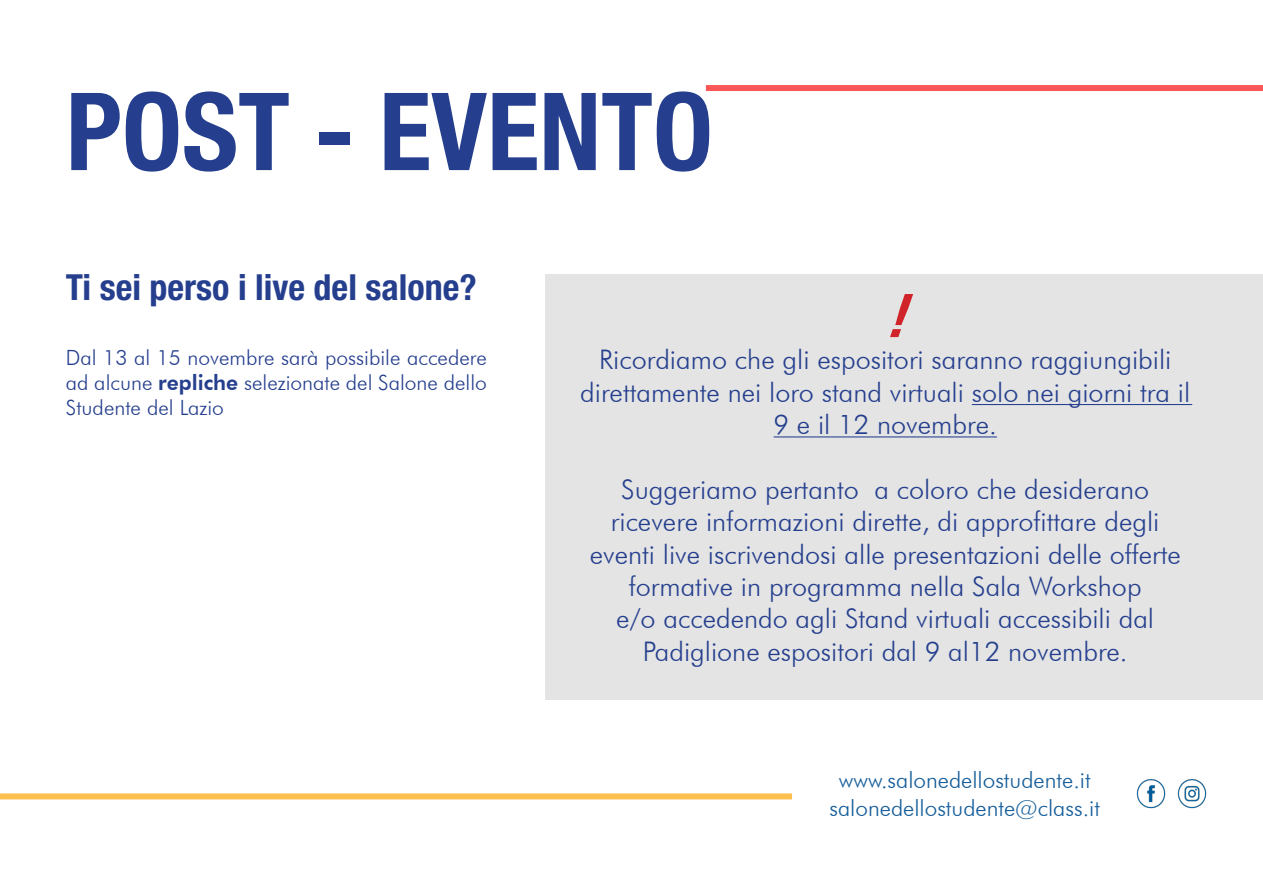
<style>
.page{position:relative;width:1263px;height:893px;background:#fff}
.page>*{position:absolute;margin:0;border:0;box-sizing:border-box;transform-origin:0 0}
.t1{font:700 condensed 108px "Helvetica Neue LT Std";color:#253f8e}
.t2{font:italic 700 condensed 60.3px "Helvetica Neue LT Std";color:#d1232a}
.t3{font:700 condensed 36px "Helvetica Neue LT Std";color:#253f8e}
.t4{font:300 27px/32.4px "Futura BT";color:#253f8e;text-align:center}
.t5{font:300 22.5px/27px "Futura BT";color:#155d9a;text-align:center}
.t6{font:300 21px/25.2px "Futura BT";color:#253f8e;text-align:justify}
.s1{font-weight:800}
</style>
<div class="page">
<img style="left:1136px;top:779px;width:30px;height:30px">
<img style="left:1177px;top:779px;width:30px;height:30px">
<div style="left:706px;top:85px;width:557px;height:6px;background:#fb5758"></div>
<div style="left:0;top:793px;width:792px;height:6px;background:#fdbf4e"></div>
<div style="left:545px;top:274px;width:718px;height:425px;background:#e4e4e4"></div>
<hr style="left:972px;top:404px;width:220px;height:1px;background:#253f8e">
<hr style="left:773px;top:436px;width:224px;height:1px;background:#253f8e">
<p class="t1" style="left:66px;top:66px;width:649px">POST - EVENTO</p>
<p class="t3" style="left:66px;top:265px;width:412px">Ti sei perso i live del salone?</p>
<p class="t2" style="left:885px;top:279px;width:44px">!</p>
<p class="t6" style="left:66px;top:344px;width:422px">Dal 13 al 15 novembre sarà possibile accedere ad alcune <span class="s1">repliche</span> selezionate del Salone dello Studente del Lazio</p>
<p class="t4" style="left:580px;top:343px;width:611px">Ricordiamo che gli espositori saranno raggiungibili direttamente nei loro stand virtuali solo nei giorni tra il<br>9 e il 12 novembre.</p>
<p class="t4" style="left:590px;top:473px;width:593px">Suggeriamo pertanto a coloro che desiderano ricevere informazioni dirette, di approfittare degli eventi live iscrivendosi alle presentazioni delle offerte formative in programma nella Sala Workshop<br>e/o accedendo agli Stand virtuali accessibili dal Padiglione espositori dal 9 al12 novembre.</p>
<p class="t5" style="left:829px;top:767px;width:272px">www.salonedellostudente.it salonedellostudente@class.it</p>
</div>
